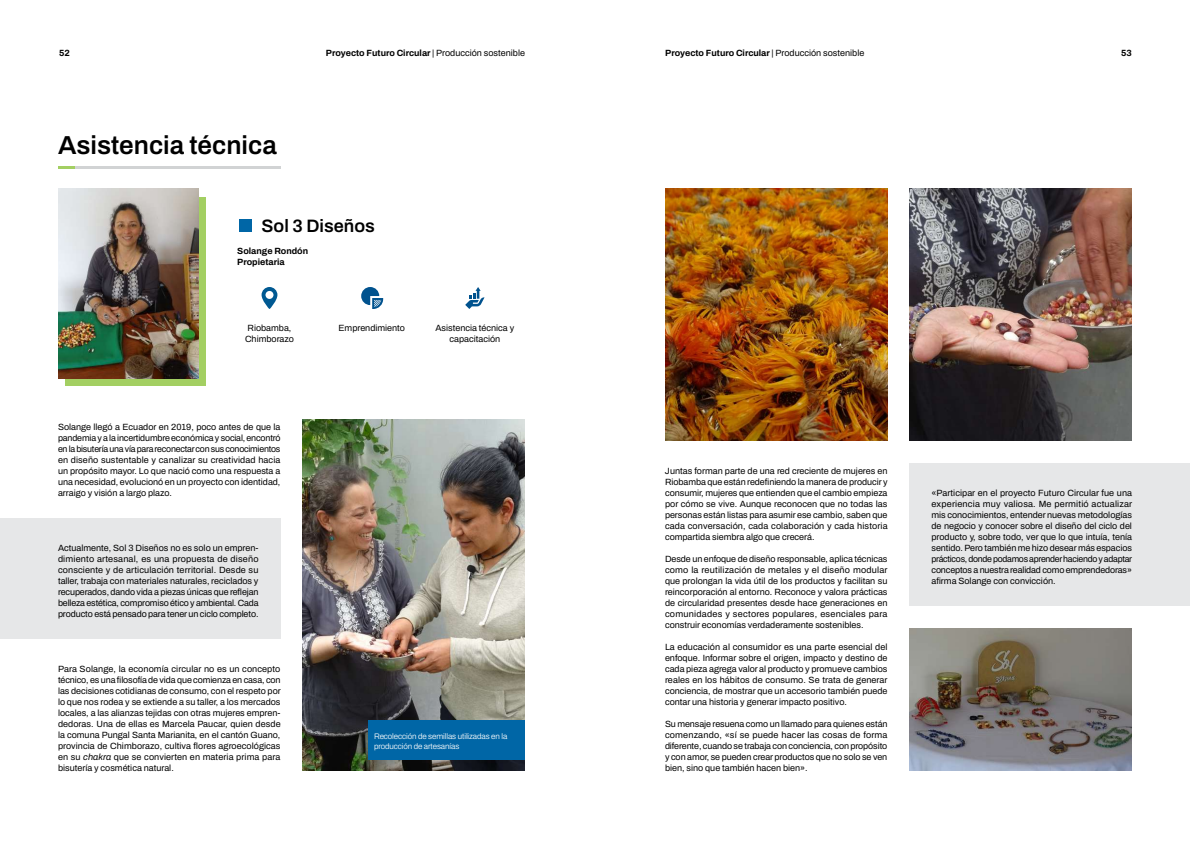
<style>
.page{position:relative;width:1190px;height:842px;background:#fff}
.page>*{position:absolute;margin:0;border:0;box-sizing:border-box;transform-origin:0 0}
.t1{font:600 26px "Archivo";color:#000}
.t2{font:600 18px "Archivo";color:#000}
.t3{font:9px/11px "Archivo";color:#000;text-align:justify}
.t4{font:700 9px/11px "Archivo";color:#000}
.t5{font:300 8px/10px "Archivo";letter-spacing:-.01em;color:#fff}
.s1{font-weight:400}
.s2{font-style:italic}
</style>
<div class="page">
<div style="left:65px;top:198px;width:141px;height:188px;background:#a3cf62"></div>
<img style="left:58px;top:188px;width:140px;height:190px">
<svg style="left:262px;top:287px;width:15px;height:22px"></svg>
<svg style="left:361px;top:287px;width:22px;height:22px"></svg>
<svg style="left:465px;top:287px;width:20px;height:22px"></svg>
<hr style="left:58px;top:166px;width:17px;height:3px;background:#a3cf62">
<hr style="left:75px;top:166px;width:205px;height:3px;background:#d1d3d4">
<div style="left:239px;top:219px;width:13px;height:13px;background:#0066a6"></div>
<img style="left:302px;top:419px;width:223px;height:352px">
<div style="left:910px;top:463px;width:280px;height:143px;background:#e6e7e8"></div>
<img style="left:910px;top:628px;width:222px;height:143px">
<img style="left:910px;top:188px;width:222px;height:253px">
<img style="left:665px;top:188px;width:223px;height:253px">
<div style="left:0;top:518px;width:280px;height:121px;background:#e6e7e8"></div>
<div style="left:368px;top:720px;width:157px;height:40px;background:#0066a6"></div>
<p class="t4" style="left:59px;top:47px;width:12px">52</p>
<p class="t4" style="left:326px;top:47px;width:201px">Proyecto Futuro Circular <span class="s1">| Producción sostenible</span></p>
<p class="t4" style="left:665px;top:47px;width:201px">Proyecto Futuro Circular <span class="s1">| Producción sostenible</span></p>
<p class="t4" style="left:1121px;top:47px;width:12px">53</p>
<h1 class="t1" style="left:58px;top:126px;width:220px">Asistencia técnica</h1>
<h2 class="t2" style="left:262px;top:212px;width:115px">Sol 3 Diseños</h2>
<p class="t4" style="left:237px;top:245px;width:72px">Solange Rondón<br>Propietaria</p>
<p class="t3" style="left:248px;top:322px;width:45px">Riobamba,</p>
<p class="t3" style="left:339px;top:322px;width:68px">Emprendimiento</p>
<p class="t3" style="left:245px;top:333px;width:50px">Chimborazo</p>
<p class="t3" style="left:435px;top:322px;width:80px;text-align:center">Asistencia técnica y capacitación</p>
<p class="t3" style="left:58px;top:421px;width:224px">Solange llegó a Ecuador en 2019, poco antes de que la pandemia y a la incertidumbre económica y social, encontró en la bisutería una vía para reconectar con sus conocimientos en diseño sustentable y canalizar su creatividad hacia un propósito mayor. Lo que nació como una respuesta a una necesidad, evolucionó en un proyecto con identidad, arraigo y visión a largo plazo.</p>
<p class="t3" style="left:58px;top:542px;width:202px">Actualmente, Sol 3 Diseños no es solo un empren&shy;dimiento artesanal, es una propuesta de diseño consciente y de articulación territorial. Desde su taller, trabaja con materiales naturales, reciclados y recuperados, dando vida a piezas únicas que reflejan belleza estética, compromiso ético y ambiental. Cada producto está pensado para tener un ciclo completo.</p>
<p class="t3" style="left:58px;top:663px;width:224px">Para Solange, la economía circular no es un concepto técnico, es una filosofía de vida que comienza en casa, con las decisiones cotidianas de consumo, con el respeto por lo que nos rodea y se extiende a su taller, a los mercados locales, a las alianzas tejidas con otras mujeres empren&shy;dedoras. Una de ellas es Marcela Paucar, quien desde la comuna Pungal Santa Marianita, en el cantón Guano, provincia de Chimborazo, cultiva flores agroecológicas en su <span class="s2">chakra</span> que se convierten en materia prima para bisutería y cosmética natural.</p>
<p class="t5" style="left:374px;top:731px;width:135px">Recolección de semillas utilizadas en la producción de artesanías</p>
<p class="t3" style="left:665px;top:465px;width:224px">Juntas forman parte de una red creciente de mujeres en Riobamba que están redefiniendo la manera de producir y consumir, mujeres que entienden que el cambio empieza por cómo se vive. Aunque reconocen que no todas las personas están listas para asumir ese cambio, saben que cada conversación, cada colaboración y cada historia compartida siembra algo que crecerá.</p>
<p class="t3" style="left:665px;top:553px;width:224px">Desde un enfoque de diseño responsable, aplica técnicas como la reutilización de metales y el diseño modular que prolongan la vida útil de los productos y facilitan su reincorporación al entorno. Reconoce y valora prácticas de circularidad presentes desde hace generaciones en comunidades y sectores populares, esenciales para construir economías verdaderamente sostenibles.</p>
<p class="t3" style="left:665px;top:641px;width:224px">La educación al consumidor es una parte esencial del enfoque. Informar sobre el origen, impacto y destino de cada pieza agrega valor al producto y promueve cambios reales en los hábitos de consumo. Se trata de generar conciencia, de mostrar que un accesorio también puede contar una historia y generar impacto positivo.</p>
<p class="t3" style="left:665px;top:718px;width:224px">Su mensaje resuena como un llamado para quienes están comenzando, «sí se puede hacer las cosas de forma diferente, cuando se trabaja con conciencia, con propósito y con amor, se pueden crear productos que no solo se ven bien, sino que también hacen bien».</p>
<p class="t3" style="left:932px;top:487px;width:202px">«Participar en el proyecto Futuro Circular fue una experiencia muy valiosa. Me permitió actualizar mis conocimientos, entender nuevas metodologías de negocio y conocer sobre el diseño del ciclo del producto y, sobre todo, ver que lo que intuía, tenía sentido. Pero también me hizo desear más espacios prácticos, donde podamos aprender haciendo y adaptar conceptos a nuestra realidad como emprendedoras» afirma Solange con convicción.</p>
</div>
